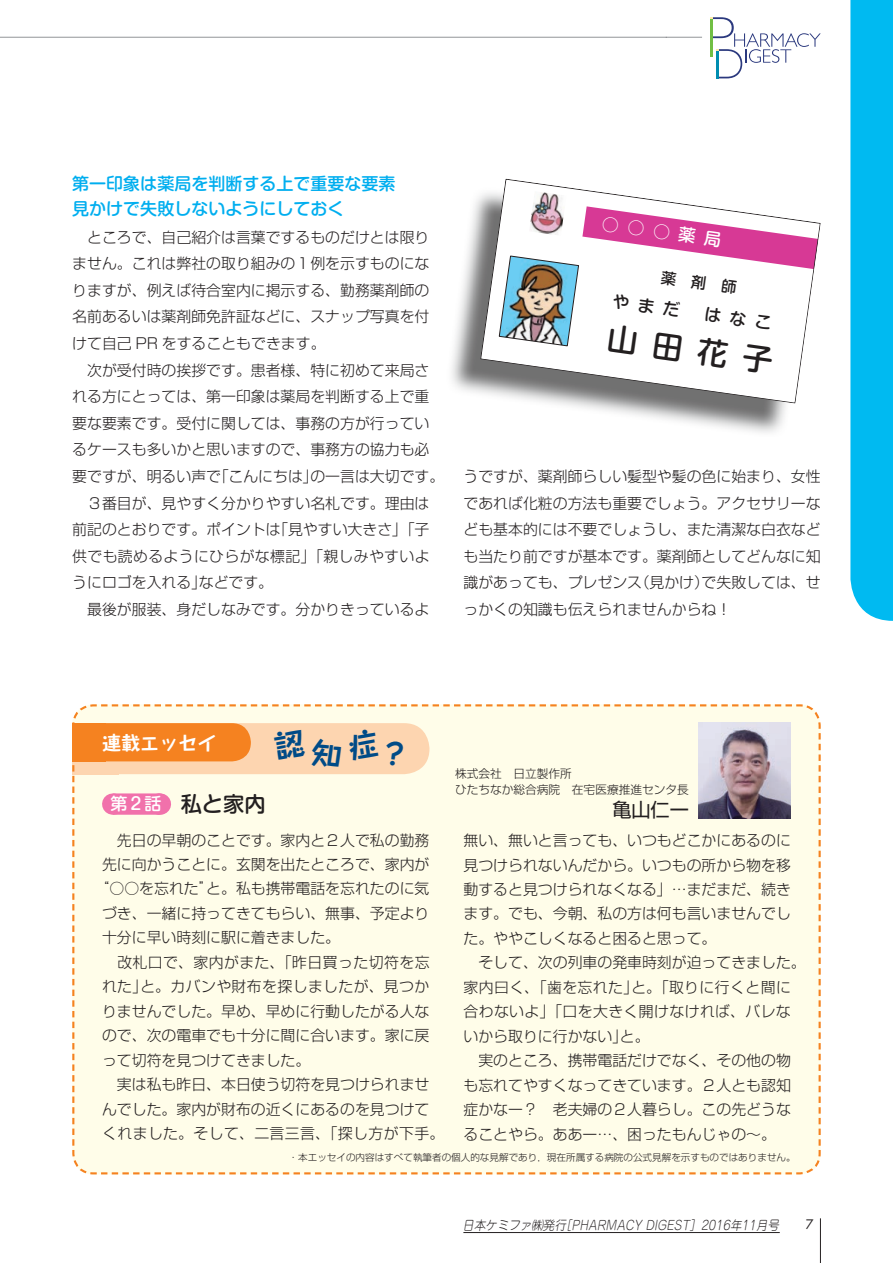
<style>
.page{position:relative;width:893px;height:1263px;background:#fff}
.page>*{position:absolute;margin:0;border:0;box-sizing:border-box;transform-origin:0 0}
.t1{font:500 30.3px "Shin M Go Pro";color:#231f20}
.t2{font:500 21.3px "Shin M Go Pro";color:#231f20}
.t3{font:700 19.2px "Taka Hand Std";color:#fff}
.t4{font:19.2px "Shin Go Pro";color:#231f20}
.t5{font:500 16.95px/24.5px "Shin M Go Pro";color:#00aeef}
.t6{font:500 16.95px "Shin M Go Pro";color:#fff}
.t7{font:300 14.85px/26.5px "Shin Go Pro";color:#231f20}
.t8{font:300 14.85px "Shin Go Pro";letter-spacing:.03em;color:#231f20}
.t9{font:300 14.85px "Shin Go Pro";letter-spacing:.025em;color:#231f20}
.t10{font:italic 300 12.75px "Jun 101 Pro";color:#231f20;scale:.9 1}
.t11{font:12.75px "Futura Std";color:#231f20}
.t12{font:300 11.7px "Shin Go Pro";color:#231f20}
.t13{font:300 9.6px "Shin Go Pro";color:#231f20}
.s1{font-size:16.95px;color:#fff}
</style>
<div class="page">
<svg style="left:710px;top:17px;width:111px;height:61px"></svg>
<hr style="left:666px;top:37px;width:36px;height:1px;background:#939598">
<hr style="left:0;top:37px;width:666px;height:1px;background:#939598">
<hr style="left:820px;top:1218px;width:1px;height:45px;background:#231f20">
<hr style="left:463px;top:1232px;width:317px;height:1px;background:#231f20">
<svg style="left:72px;top:704px;width:749px;height:471px;background:#fef7e0"></svg>
<div style="left:850px;top:0;width:43px;height:621px;background:#00baf1"></div>
<img style="left:451px;top:197px;width:345px;height:236px">
<svg style="left:480px;top:179px;width:341px;height:224px"></svg>
<img style="left:529px;top:191px;width:37px;height:15px">
<svg style="left:72px;top:704px;width:720px;height:444px;background:#fcf5df"></svg>
<svg style="left:499px;top:206px;width:319px;height:141px"></svg>
<p class="t5" style="left:72px;top:170px;width:325px">第一印象は薬局を判断する上で重要な要素見かけで失敗しないようにしておく</p>
<p class="t7" style="left:72px;top:222px;width:374px">　ところで、自己紹介は言葉でするものだけとは限りません。これは弊社の取り組みの１例を示すものになりますが、例えば待合室内に掲示する、勤務薬剤師の名前あるいは薬剤師免許証などに、スナップ写真を付けて自己 PR をすることもできます。<br>　次が受付時の挨拶です。患者様、特に初めて来局される方にとっては、第一印象は薬局を判断する上で重要な要素です。受付に関しては、事務の方が行っているケースも多いかと思いますので、事務方の協力も必要ですが、明るい声で「こんにちは」の一言は大切です。　３番目が、見やすく分かりやすい名札です。理由は前記のとおりです。ポイントは「見やすい大きさ」「子供でも読めるようにひらがな標記」「親しみやすいようにロゴを入れる」などです。<br>　最後が服装、身だしなみです。分かりきっているよ</p>
<p class="t6" style="left:604px;top:210px;width:122px;rotate:8deg">○○○薬局</p>
<h1 class="t1" style="left:611px;top:314px;width:168px;rotate:8deg">山田花子</h1>
<p class="t7" style="left:463px;top:461px;width:359px;text-align:justify">うですが、薬剤師らしい髪型や髪の色に始まり、女性であれば化粧の方法も重要でしょう。アクセサリーなども基本的には不要でしょうし、また清潔な白衣なども当たり前ですが基本です。薬剤師としてどんなに知識があっても、プレゼンス（見かけ）で失敗しては、せっかくの知識も伝えられませんからね！</p>
<p class="t3" style="left:102px;top:729px;width:116px">連載エッセイ</p>
<p class="t12" style="left:455px;top:780px;width:235px">ひたちなか総合病院　在宅医療推進センタ長</p>
<h2 class="t2" style="left:111px;top:787px;width:157px"><span class="s1">第２話</span> 私と家内</h2>
<p class="t4" style="left:612px;top:793px;width:78px">亀山仁一</p>
<p class="t7" style="left:102px;top:825px;width:329px">　先日の早朝のことです。家内と２人で私の勤務</p>
<p class="t7" style="left:102px;top:849px;width:329px">先に向かうことに。玄関を出たところで、家内が</p>
<p class="t7" style="left:95px;top:874px;width:336px">“○○を忘れた”と。私も携帯電話を忘れたのに気</p>
<p class="t7" style="left:102px;top:898px;width:329px">づき、一緒に持ってきてもらい、無事、予定より</p>
<p class="t7" style="left:102px;top:923px;width:240px">十分に早い時刻に駅に着きました。</p>
<p class="t8" style="left:102px;top:950px;width:329px">　改札口で、家内がまた、「昨日買った切符を忘</p>
<p class="t9" style="left:102px;top:974px;width:329px">れた」と。カバンや財布を探しましたが、見つか</p>
<p class="t7" style="left:102px;top:996px;width:329px">りませんでした。早め、早めに行動したがる人な</p>
<p class="t7" style="left:102px;top:1020px;width:329px">ので、次の電車でも十分に間に合います。家に戻</p>
<p class="t7" style="left:102px;top:1045px;width:210px">って切符を見つけてきました。</p>
<p class="t7" style="left:102px;top:1069px;width:329px">　実は私も昨日、本日使う切符を見つけられませ</p>
<p class="t7" style="left:102px;top:1094px;width:329px">んでした。家内が財布の近くにあるのを見つけて</p>
<p class="t8" style="left:102px;top:1121px;width:344px">くれました。そして、二言三言、「探し方が下手。</p>
<p class="t7" style="left:463px;top:826px;width:344px;line-height:24.5px">無い、無いと言っても、いつもどこかにあるのに見つけられないんだから。いつもの所から物を移動すると見つけられなくなる」…まだまだ、続きます。でも、今朝、私の方は何も言いませんでした。ややこしくなると困ると思って。<br>　そして、次の列車の発車時刻が迫ってきました。家内曰く、「歯を忘れた」と。「取りに行くと間に合わないよ」「口を大きく開けなければ、バレないから取りに行かない」と。<br>　実のところ、携帯電話だけでなく、その他の物も忘れてやすくなってきています。２人とも認知症かなー？　老夫婦の２人暮らし。この先どうなることやら。ああー…、困ったもんじゃの～。</p>
<p class="t13" style="left:289px;top:1149px;width:509px">・本エッセイの内容はすべて執筆者の個人的な見解であり，現在所属する病院の公式見解を示すものではありません。</p>
<p class="t10" style="left:463px;top:1214px;width:356px">日本ケミファ㈱発行［PHARMACY DIGEST］2016年11月号</p>
<p class="t11" style="left:806px;top:1216px;width:9px">7</p>
</div>
